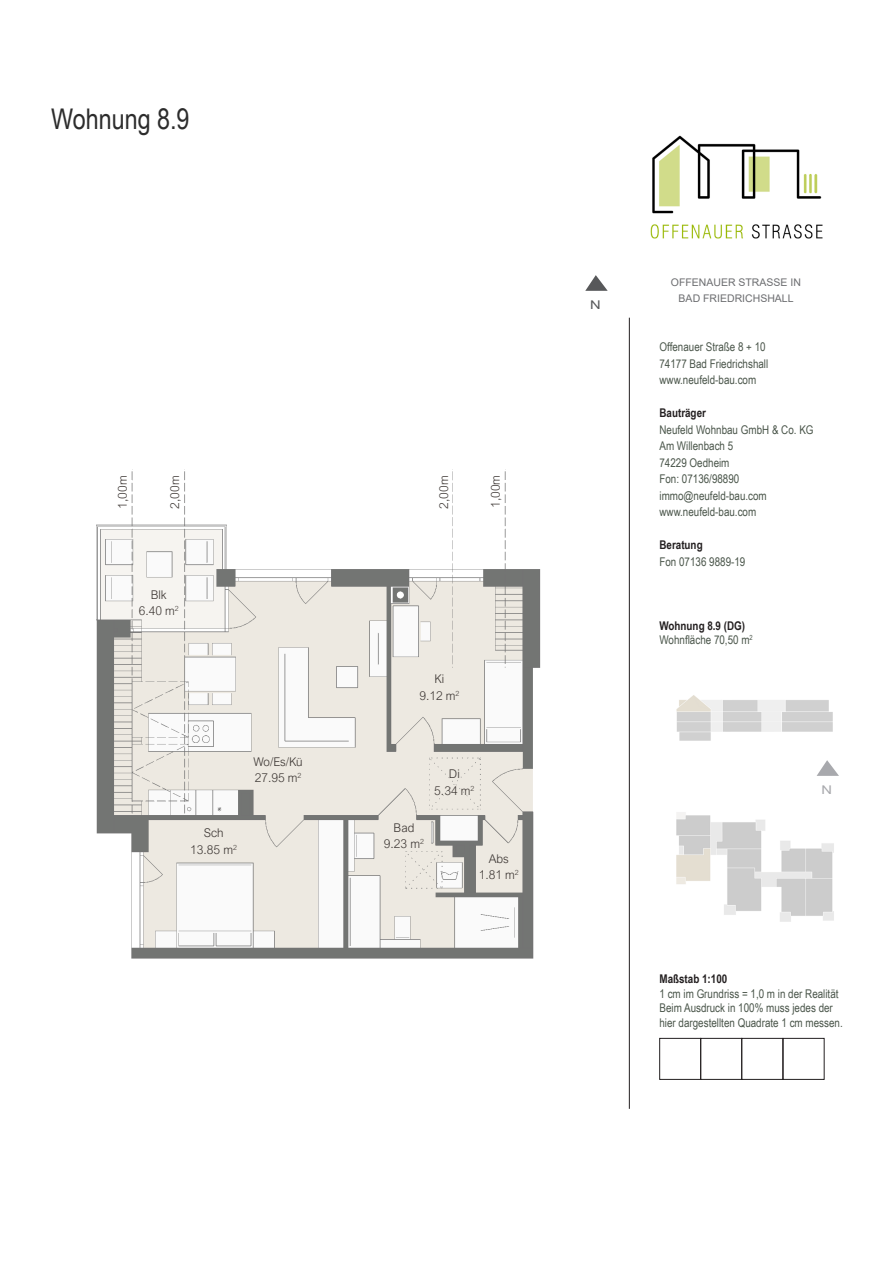
<style>
.page{position:relative;width:893px;height:1263px;background:#fff}
.page>*{position:absolute;margin:0;border:0;box-sizing:border-box;transform-origin:0 0}
.t1{font:28.5px "Arial Narrow";color:#2c2c2c}
.t2{font:12px "Arial Narrow";color:#4a554a}
.t3{font:300 12px "Arial Nova";color:#3b3532}
.t4{font:700 12px "Arial Narrow";color:#231f20}
.t5{font:12px "Arial Narrow";color:#57585a;scale:1.5 1}
.t6{font:12px "Arial Narrow";color:#a8a9ad;scale:1.5 1}
.t7{font:10.5px "Arial";color:#6c6d70}
</style>
<div class="page">
<hr style="left:629px;top:318px;width:1px;height:791px;background:#231f20">
<div style="left:659px;top:1038px;width:42px;height:41px;border:1px solid #231f20"></div>
<div style="left:700px;top:1038px;width:42px;height:41px;border:1px solid #231f20"></div>
<div style="left:741px;top:1038px;width:42px;height:41px;border:1px solid #231f20"></div>
<div style="left:783px;top:1038px;width:41px;height:41px;border:1px solid #231f20"></div>
<img style="left:650px;top:135px;width:173px;height:104px">
<svg style="left:585px;top:275px;width:23px;height:16px"></svg>
<svg style="left:817px;top:760px;width:22px;height:16px"></svg>
<img style="left:676px;top:695px;width:157px;height:46px">
<img style="left:676px;top:812px;width:158px;height:109px">
<img style="left:96px;top:469px;width:445px;height:490px">
<p class="t1" style="left:51px;top:98px;width:140px">Wohnung 8.9</p>
<p class="t3" style="left:116px;top:509px;width:35px;rotate:-90deg">1,00m</p>
<p class="t3" style="left:168px;top:509px;width:35px;rotate:-90deg">2,00m</p>
<p class="t3" style="left:437px;top:509px;width:35px;rotate:-90deg">2,00m</p>
<p class="t3" style="left:489px;top:508px;width:35px;rotate:-90deg">1,00m</p>
<p class="t3" style="left:151px;top:588px;width:17px">Blk</p>
<p class="t3" style="left:139px;top:604px;width:42px">6.40 m<sup>2</sup></p>
<p class="t3" style="left:253px;top:755px;width:51px">Wo/Es/Kü</p>
<p class="t3" style="left:255px;top:771px;width:48px">27.95 m<sup>2</sup></p>
<p class="t3" style="left:204px;top:826px;width:21px">Sch</p>
<p class="t3" style="left:190px;top:843px;width:48px">13.85 m<sup>2</sup></p>
<p class="t3" style="left:435px;top:672px;width:11px">Ki</p>
<p class="t3" style="left:419px;top:688px;width:42px">9.12 m<sup>2</sup></p>
<p class="t3" style="left:394px;top:821px;width:22px">Bad</p>
<p class="t3" style="left:384px;top:837px;width:42px">9.23 m<sup>2</sup></p>
<p class="t3" style="left:449px;top:767px;width:12px">Di</p>
<p class="t3" style="left:434px;top:784px;width:42px">5.34 m<sup>2</sup></p>
<p class="t3" style="left:489px;top:852px;width:22px">Abs</p>
<p class="t3" style="left:479px;top:868px;width:42px">1.81 m<sup>2</sup></p>
<p class="t5" style="left:590px;top:296px;width:9px">N</p>
<p class="t7" style="left:671px;top:275px;width:132px">OFFENAUER STRASSE IN</p>
<p class="t7" style="left:679px;top:291px;width:116px">BAD FRIEDRICHSHALL</p>
<p class="t2" style="left:659px;top:338px;width:108px">Offenauer Straße 8 + 10</p>
<p class="t2" style="left:659px;top:354px;width:110px">74177 Bad Friedrichshall</p>
<p class="t2" style="left:659px;top:371px;width:98px">www.neufeld-bau.com</p>
<p class="t4" style="left:659px;top:404px;width:48px">Bauträger</p>
<p class="t2" style="left:659px;top:420px;width:156px">Neufeld Wohnbau GmbH &amp; Co. KG</p>
<p class="t2" style="left:659px;top:437px;width:75px">Am Willenbach 5</p>
<p class="t2" style="left:659px;top:453px;width:72px">74229 Oedheim</p>
<p class="t2" style="left:659px;top:470px;width:81px">Fon: 07136/98890</p>
<p class="t2" style="left:659px;top:486px;width:109px">immo@neufeld-bau.com</p>
<p class="t2" style="left:659px;top:503px;width:98px">www.neufeld-bau.com</p>
<p class="t4" style="left:659px;top:536px;width:45px">Beratung</p>
<p class="t2" style="left:659px;top:552px;width:87px">Fon 07136 9889-19</p>
<p class="t4" style="left:659px;top:616px;width:87px">Wohnung 8.9 (DG)</p>
<p class="t2" style="left:659px;top:631px;width:95px">Wohnfläche 70,50 m<sup>2</sup></p>
<p class="t6" style="left:821px;top:781px;width:9px">N</p>
<p class="t4" style="left:659px;top:970px;width:69px">Maßstab 1:100</p>
<p class="t2" style="left:659px;top:985px;width:181px">1 cm im Grundriss = 1,0 m in der Realität</p>
<p class="t2" style="left:659px;top:999px;width:175px">Beim Ausdruck in 100% muss jedes der</p>
<p class="t2" style="left:659px;top:1013px;width:185px">hier dargestellten Quadrate 1 cm messen.</p>
</div>
